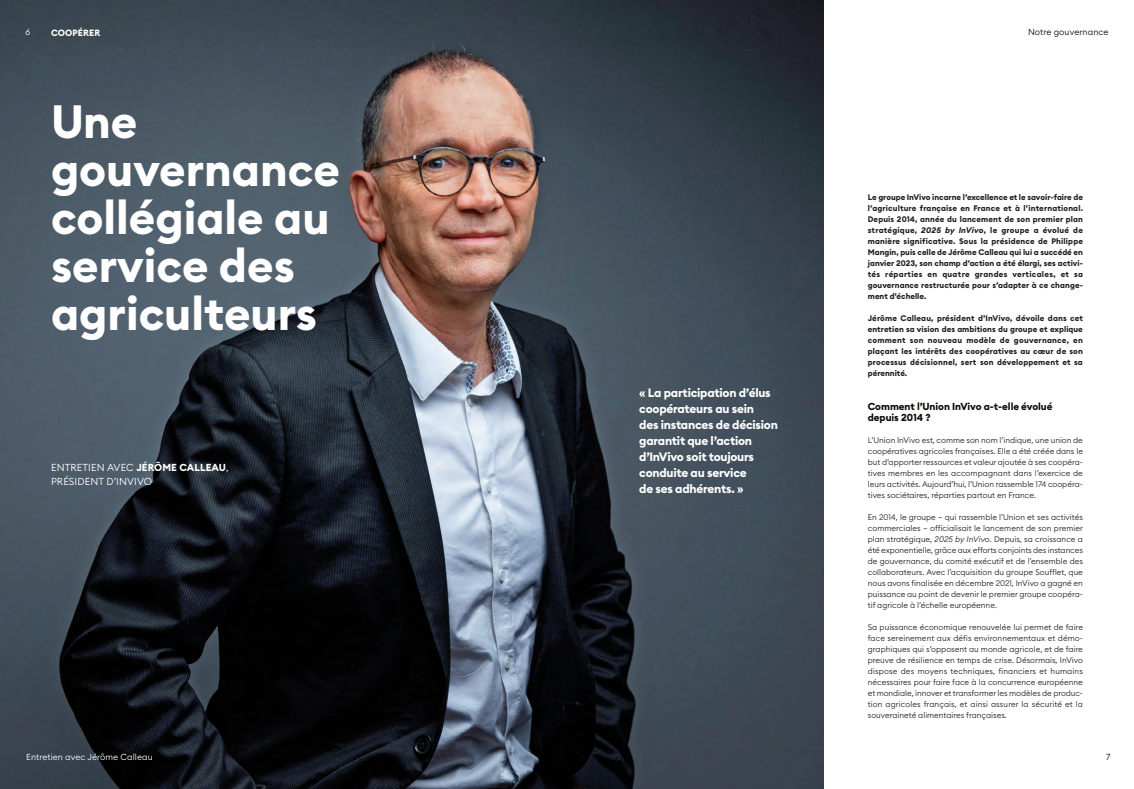
<style>
.page{position:relative;width:1134px;height:789px;background:#fff}
.page>*{position:absolute;margin:0;border:0;box-sizing:border-box;transform-origin:0 0}
.Titre_1_C46{font:700 46px/48px "Euclid Circular B";color:#fff}
.Exergue_ou_Chapo_C12_FAG{font:700 12px/16px "Euclid Circular B";letter-spacing:-.02em;color:#fff}
.Question{font:700 10px/11.5px "Euclid Circular B";letter-spacing:-.005em;color:#0f0806}
.Signat_article_Light{font:300 10px "Euclid Circular B";letter-spacing:.01em;color:#fff}
.Têtière_rubrique_Bold_Gauche_Blanc{font:700 9px "Euclid Circular B";letter-spacing:.01em;color:#fff}
.Folio_gauche{font:300 8.6px "Euclid Circular B";letter-spacing:.01em;color:#fff}
.Folio_droit{font:300 8.6px "Euclid Circular B";letter-spacing:.01em;color:#0f0806}
.t1{font:300 8px/11px "Euclid Circular B";color:#231f20;text-align:justify}
.t2{font:700 8px/11px "Euclid Circular B";letter-spacing:.01em;color:#231f20;text-align:justify}
.s1{font-weight:700}
.s2{font-style:italic}
</style>
<div class="page">
<img style="left:567px;top:0;width:257px;height:788px">
<svg style="left:0;top:0;width:567px;height:788px;background:#444850"></svg>
<p class="Folio_gauche" style="left:26px;top:27px;width:6px">6</p>
<p class="Têtière_rubrique_Bold_Gauche_Blanc" style="left:51px;top:27px;width:51px">COOPÉRER</p>
<p class="Titre_1_C46" style="left:51px;top:98px;width:290px">Une gouvernance collégiale au service des agriculteurs</p>
<p class="Signat_article_Light" style="left:51px;top:461px;width:179px">ENTRETIEN AVEC <span class="s1">JÉRÔME CALLEAU</span>,</p>
<p class="Signat_article_Light" style="left:51px;top:475px;width:103px">PRÉSIDENT D’INVIVO</p>
<p class="Folio_gauche" style="left:26px;top:750px;width:128px">Entretien avec Jérôme Calleau</p>
<p class="Exergue_ou_Chapo_C12_FAG" style="left:639px;top:385px;width:140px">« La participation d’élus coopérateurs au sein<br>des instances de décision garantit que l’action d’InVivo soit toujours conduite au service<br>de ses adhérents. »</p>
<p class="Folio_droit" style="left:1028px;top:27px;width:82px">Notre gouvernance</p>
<p class="t2" style="left:868px;top:192px;width:217px">Le groupe InVivo incarne l’excellence et le savoir-faire de l’agriculture française en France et à l’international.<br>Depuis 2014, année du lancement de son premier plan stratégique, <span class="s2">2025 by InVivo</span>, le groupe a évolué de manière significative. Sous la présidence de Philippe Mangin, puis celle de Jérôme Calleau qui lui a succédé en janvier 2023, son champ d’action a été élargi, ses activi&shy;tés réparties en quatre grandes verticales, et sa gouvernance restructurée pour s’adapter à ce change&shy;ment d’échelle.</p>
<p class="t2" style="left:868px;top:313px;width:217px">Jérôme Calleau, président d’InVivo, dévoile dans cet entretien sa vision des ambitions du groupe et explique comment son nouveau modèle de gouvernance, en plaçant les intérêts des coopératives au cœur de son processus décisionnel, sert son développement et sa pérennité.</p>
<p class="Question" style="left:868px;top:400px;width:186px">Comment l’Union InVivo a-t-elle évolué depuis 2014 ?</p>
<p class="t1" style="left:868px;top:434px;width:217px">L’Union InVivo est, comme son nom l’indique, une union de coopératives agricoles françaises. Elle a été créée dans le but d’apporter ressources et valeur ajoutée à ses coopéra&shy;tives membres en les accompagnant dans l’exercice de leurs activités. Aujourd’hui, l’Union rassemble 174 coopéra&shy;tives sociétaires, réparties partout en France.</p>
<p class="t1" style="left:868px;top:511px;width:217px">En 2014, le groupe – qui rassemble l’Union et ses activités commerciales – officialisait le lancement de son premier plan stratégique, <span class="s2">2025 by InVivo</span>. Depuis, sa croissance a été exponentielle, grâce aux efforts conjoints des instances de gouvernance, du comité exécutif et de l’ensemble des collaborateurs. Avec l’acquisition du groupe Soufflet, que nous avons finalisée en décembre 2021, InVivo a gagné en puissance au point de devenir le premier groupe coopéra&shy;tif agricole à l’échelle européenne.</p>
<p class="t1" style="left:868px;top:621px;width:217px">Sa puissance économique renouvelée lui permet de faire face sereinement aux défis environnementaux et démo&shy;graphiques qui s’opposent au monde agricole, et de faire preuve de résilience en temps de crise. Désormais, InVivo dispose des moyens techniques, financiers et humains nécessaires pour faire face à la concurrence européenne et mondiale, innover et transformer les modèles de produc&shy;tion agricoles français, et ainsi assurer la sécurité et la souveraineté alimentaires françaises.</p>
<p class="Folio_droit" style="left:1106px;top:750px;width:6px">7</p>
</div>
